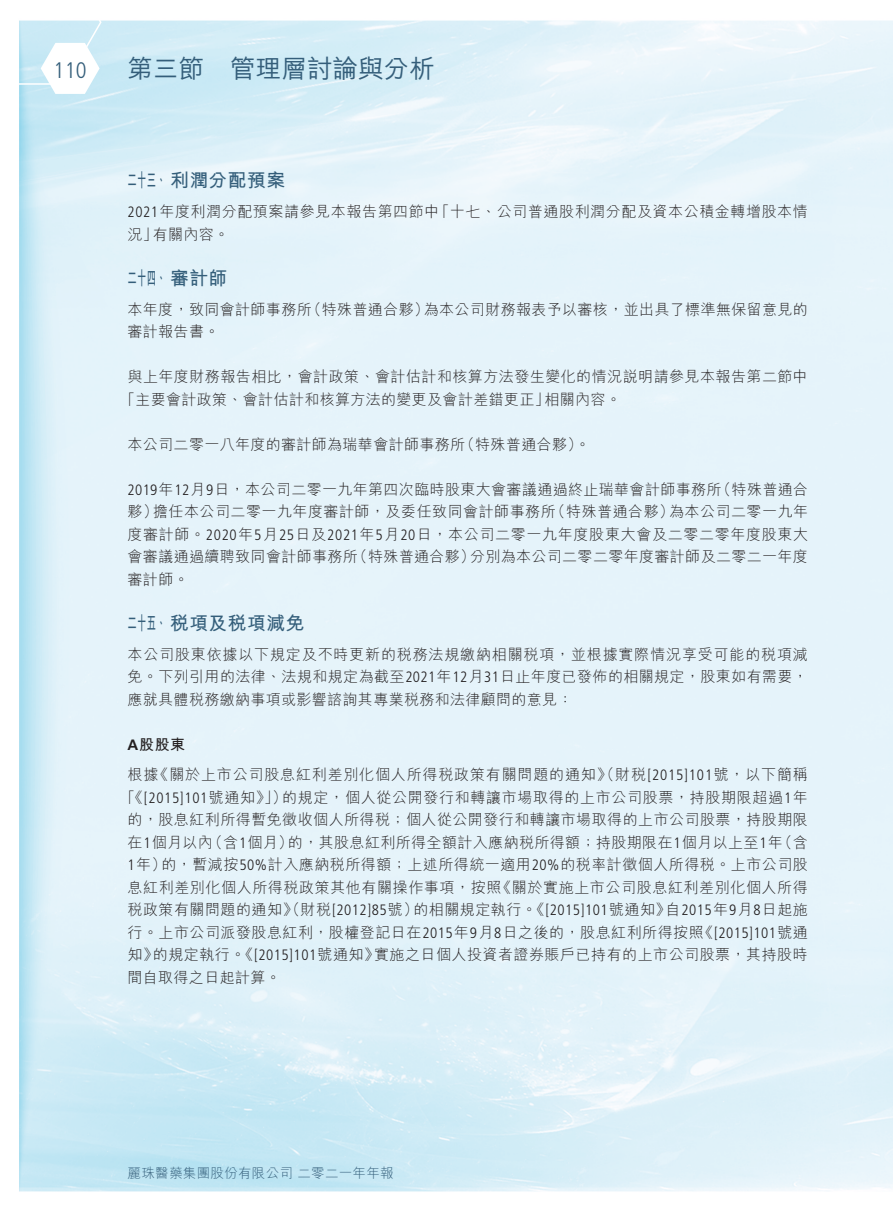
<style>
.page{position:relative;width:893px;height:1212px;background:#fff}
.page>*{position:absolute;margin:0;border:0;box-sizing:border-box;transform-origin:0 0}
.t1{font:500 25.5px "M Hei HK";letter-spacing:.005em;color:#345e7a}
.t2{font:300 condensed 22.5px "Frutiger LT Std";color:#345e7a}
.t3{font:700 18.75px "M Hei HK";letter-spacing:.03em;color:#345e7a;scale:.5 1}
.t4{font:300 15px/22.5px "M Hei HK";letter-spacing:.025em;color:#231f20}
.t5{font:300 15px/30.2px "M Hei HK";letter-spacing:.055em;color:#231f20}
.t6{font:300 13.5px "M Hei HK";letter-spacing:.025em;color:#345e7a}
.s1{font-family:"Frutiger LT Std";font-stretch:condensed}
.s2{font-family:"Frutiger LT Std";font-weight:700}
.s3{font-weight:700}
</style>
<div class="page">
<svg style="left:19px;top:20px;width:83px;height:74px"></svg>
<h2 class="t2" style="left:54px;top:58px;width:35px">110</h2>
<h1 class="t1" style="left:128px;top:50px;width:309px">第三節 管理層討論與分析</h1>
<p class="t3" style="left:128px;top:166px;width:317px">二十三、利潤分配預案</p>
<p class="t4" style="left:128px;top:200px;width:682px"><span class="s1">2021</span>年度利潤分配預案請參見本報告第四節中「十七、公司普通股利潤分配及資本公積金轉增股本情況」有關內容。</p>
<p class="t3" style="left:128px;top:264px;width:201px">二十四、審計師</p>
<p class="t4" style="left:128px;top:298px;width:682px">本年度，致同會計師事務所（特殊普通合夥）為本公司財務報表予以審核，並出具了標準無保留意見的審計報告書。</p>
<p class="t4" style="left:120px;top:365px;width:689px;text-indent:8px">與上年度財務報告相比，會計政策、會計估計和核算方法發生變化的情況說明請參見本報告第二節中「主要會計政策、會計估計和核算方法的變更及會計差錯更正」相關內容。</p>
<p class="t4" style="left:128px;top:433px;width:464px">本公司二零一八年度的審計師為瑞華會計師事務所（特殊普通合夥）。</p>
<p class="t4" style="left:128px;top:478px;width:682px;text-align:justify"><span class="s1">2019</span>年<span class="s1">12</span>月<span class="s1">9</span>日，本公司二零一九年第四次臨時股東大會審議通過終止瑞華會計師事務所（特殊普通合夥）擔任本公司二零一九年度審計師，及委任致同會計師事務所（特殊普通合夥）為本公司二零一九年度審計師。<span class="s1">2020</span>年<span class="s1">5</span>月<span class="s1">25</span>日及<span class="s1">2021</span>年<span class="s1">5</span>月<span class="s1">20</span>日，本公司二零一九年度股東大會及二零二零年度股東大會審議通過續聘致同會計師事務所（特殊普通合夥）分別為本公司二零二零年度審計師及二零二一年度審計師。</p>
<p class="t3" style="left:128px;top:609px;width:355px">二十五、稅項及稅項減免</p>
<p class="t4" style="left:128px;top:643px;width:682px;text-align:justify">本公司股東依據以下規定及不時更新的稅務法規繳納相關稅項，並根據實際情況享受可能的稅項減免。下列引用的法律、法規和規定為截至<span class="s1">2021</span>年<span class="s1">12</span>月<span class="s1">31</span>日止年度已發佈的相關規定，股東如有需要，應就具體稅務繳納事項或影響諮詢其專業稅務和法律顧問的意見：</p>
<p class="t5" style="left:128px;top:729px;width:682px"><span class="s2">A</span><span class="s3">股股東<br></span>根據《關於上市公司股息紅利差別化個人所得稅政策有關問題的通知》（財稅<span class="s1">[2015]101</span>號，以下簡稱</p>
<p class="t4" style="left:128px;top:785px;width:682px;text-align:justify;text-indent:-7px">「《<span class="s1">[2015]101</span>號通知》」）的規定，個人從公開發行和轉讓市場取得的上市公司股票，持股期限超過<span class="s1">1</span>年的，股息紅利所得暫免徵收個人所得稅；個人從公開發行和轉讓市場取得的上市公司股票，持股期限在<span class="s1">1</span>個月以內（含<span class="s1">1</span>個月）的，其股息紅利所得全額計入應納稅所得額；持股期限在<span class="s1">1</span>個月以上至<span class="s1">1</span>年（含<span class="s1">1</span>年）的，暫減按<span class="s1">50%</span>計入應納稅所得額；上述所得統一適用<span class="s1">20%</span>的稅率計徵個人所得稅。上市公司股息紅利差別化個人所得稅政策其他有關操作事項，按照《關於實施上市公司股息紅利差別化個人所得稅政策有關問題的通知》（財稅<span class="s1">[2012]85</span>號）的相關規定執行。《<span class="s1">[2015]101</span>號通知》自<span class="s1">2015</span>年<span class="s1">9</span>月<span class="s1">8</span>日起施行。上市公司派發股息紅利，股權登記日在<span class="s1">2015</span>年<span class="s1">9</span>月<span class="s1">8</span>日之後的，股息紅利所得按照《<span class="s1">[2015]101</span>號通知》的規定執行。《<span class="s1">[2015]101</span>號通知》實施之日個人投資者證券賬戶已持有的上市公司股票，其持股時間自取得之日起計算。</p>
<p class="t6" style="left:128px;top:1166px;width:268px">麗珠醫藥集團股份有限公司二零二一年年報</p>
</div>
